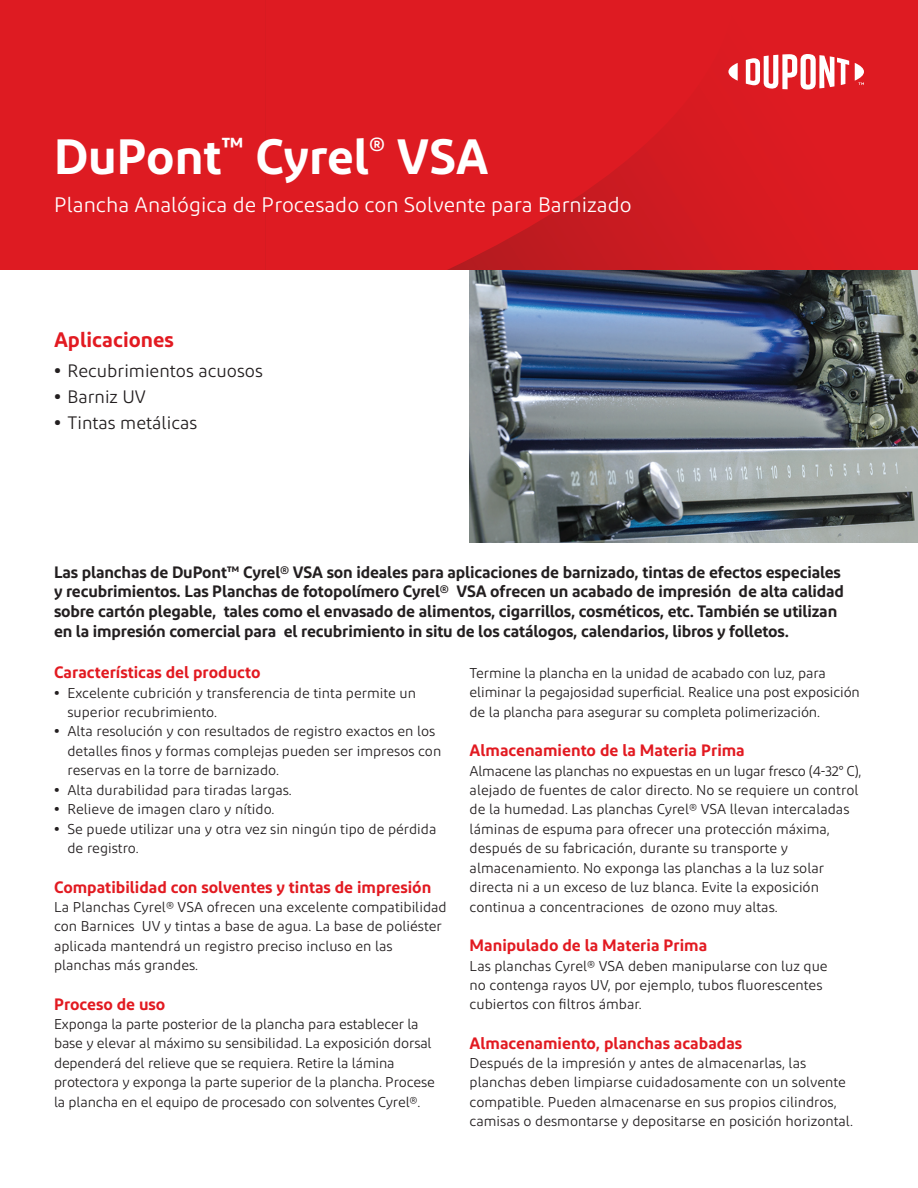
<style>
.page{position:relative;width:918px;height:1188px;background:#fff}
.page>*{position:absolute;margin:0;border:0;box-sizing:border-box;transform-origin:0 0}
.t1{font:600 49.5px "Diodrum";color:#fff}
.t2{font:21px "Diodrum";color:#fff}
.t3{font:600 21px "Diodrum";color:#e21a21}
.t4{font:18px "Diodrum";color:#231f20}
.t5{font:600 16.5px/19.8px "Diodrum";letter-spacing:-.01em;color:#231f20}
.t6{font:600 16.5px "Diodrum";color:#e21a21}
.t7{font:14.25px/19.5px "Diodrum";color:#231f20}
.s1{font-weight:700}
</style>
<div class="page">
<img style="left:470px;top:270px;width:448px;height:272px">
<div style="left:0;top:0;width:918px;height:270px;background:#de1b22"></div>
<svg style="left:447px;top:129px;width:291px;height:141px"></svg>
<svg style="left:728px;top:63px;width:10px;height:18px"></svg>
<svg style="left:746px;top:54px;width:103px;height:36px"></svg>
<svg style="left:855px;top:63px;width:9px;height:22px"></svg>
<h1 class="t1" style="left:54px;top:125px;width:436px">DuPont<sup>™</sup> Cyrel<sup>®</sup> VSA</h1>
<h2 class="t2" style="left:54px;top:192px;width:579px">Plancha Analógica de Procesado con Solvente para Barnizado</h2>
<h2 class="t3" style="left:54px;top:326px;width:121px">Aplicaciones</h2>
<p class="t4" style="left:54px;top:360px;width:210px"><span class="s1">•</span> Recubrimientos acuosos</p>
<p class="t4" style="left:54px;top:386px;width:93px"><span class="s1">•</span> Barniz UV</p>
<p class="t4" style="left:54px;top:412px;width:145px"><span class="s1">•</span> Tintas metálicas</p>
<p class="t5" style="left:54px;top:561px;width:792px">Las planchas de DuPont™ Cyrel® VSA son ideales para aplicaciones de barnizado, tintas de efectos especiales y recubrimientos. Las Planchas de fotopolímero Cyrel® VSA ofrecen un acabado de impresión de alta calidad sobre cartón plegable, tales como el envasado de alimentos, cigarrillos, cosméticos, etc. También se utilizan en la impresión comercial para el recubrimiento in situ de los catálogos, calendarios, libros y folletos.</p>
<p class="t6" style="left:54px;top:662px;width:208px">Características del producto</p>
<p class="t7" style="left:67px;top:683px;width:350px;text-indent:-13px"><span class="s1">•</span> Excelente cubrición y transferencia de tinta permite un superior recubrimiento.</p>
<p class="t7" style="left:67px;top:722px;width:375px;text-indent:-13px"><span class="s1">•</span> Alta resolución y con resultados de registro exactos en los detalles finos y formas complejas pueden ser impresos con reservas en la torre de barnizado.</p>
<p class="t7" style="left:54px;top:780px;width:239px"><span class="s1">•</span> Alta durabilidad para tiradas largas.</p>
<p class="t7" style="left:54px;top:799px;width:222px"><span class="s1">•</span> Relieve de imagen claro y nítido.</p>
<p class="t7" style="left:67px;top:819px;width:371px;text-indent:-13px"><span class="s1">•</span> Se puede utilizar una y otra vez sin ningún tipo de pérdida de registro.</p>
<p class="t6" style="left:54px;top:876px;width:379px">Compatibilidad con solventes y tintas de impresión</p>
<p class="t7" style="left:54px;top:897px;width:394px">La Planchas Cyrel® VSA ofrecen una excelente compatibilidad con Barnices UV y tintas a base de agua. La base de poliéster aplicada mantendrá un registro preciso incluso en las planchas más grandes.</p>
<p class="t6" style="left:54px;top:993px;width:113px">Proceso de uso</p>
<p class="t7" style="left:54px;top:1014px;width:382px">Exponga la parte posterior de la plancha para establecer la base y elevar al máximo su sensibilidad. La exposición dorsal dependerá del relieve que se requiera. Retire la lámina protectora y exponga la parte superior de la plancha. Procese la plancha en el equipo de procesado con solventes Cyrel®.</p>
<p class="t7" style="left:470px;top:663px;width:392px">Termine la plancha en la unidad de acabado con luz, para eliminar la pegajosidad superficial. Realice una post exposición de la plancha para asegurar su completa polimerización.</p>
<p class="t6" style="left:470px;top:740px;width:277px">Almacenamiento de la Materia Prima</p>
<p class="t7" style="left:470px;top:761px;width:393px">Almacene las planchas no expuestas en un lugar fresco (4-32° C), alejado de fuentes de calor directo. No se requiere un control de la humedad. Las planchas Cyrel® VSA llevan intercaladas láminas de espuma para ofrecer una protección máxima, después de su fabricación, durante su transporte y almacenamiento. No exponga las planchas a la luz solar directa ni a un exceso de luz blanca. Evite la exposición continua a concentraciones de ozono muy altas.</p>
<p class="t6" style="left:470px;top:935px;width:239px">Manipulado de la Materia Prima</p>
<p class="t7" style="left:470px;top:956px;width:360px">Las planchas Cyrel® VSA deben manipularse con luz que no contenga rayos UV, por ejemplo, tubos fluorescentes cubiertos con filtros ámbar.</p>
<p class="t6" style="left:470px;top:1032px;width:274px">Almacenamiento, planchas acabadas</p>
<p class="t7" style="left:470px;top:1053px;width:385px">Después de la impresión y antes de almacenarlas, las planchas deben limpiarse cuidadosamente con un solvente compatible. Pueden almacenarse en sus propios cilindros, camisas o desmontarse y depositarse en posición horizontal.</p>
</div>
